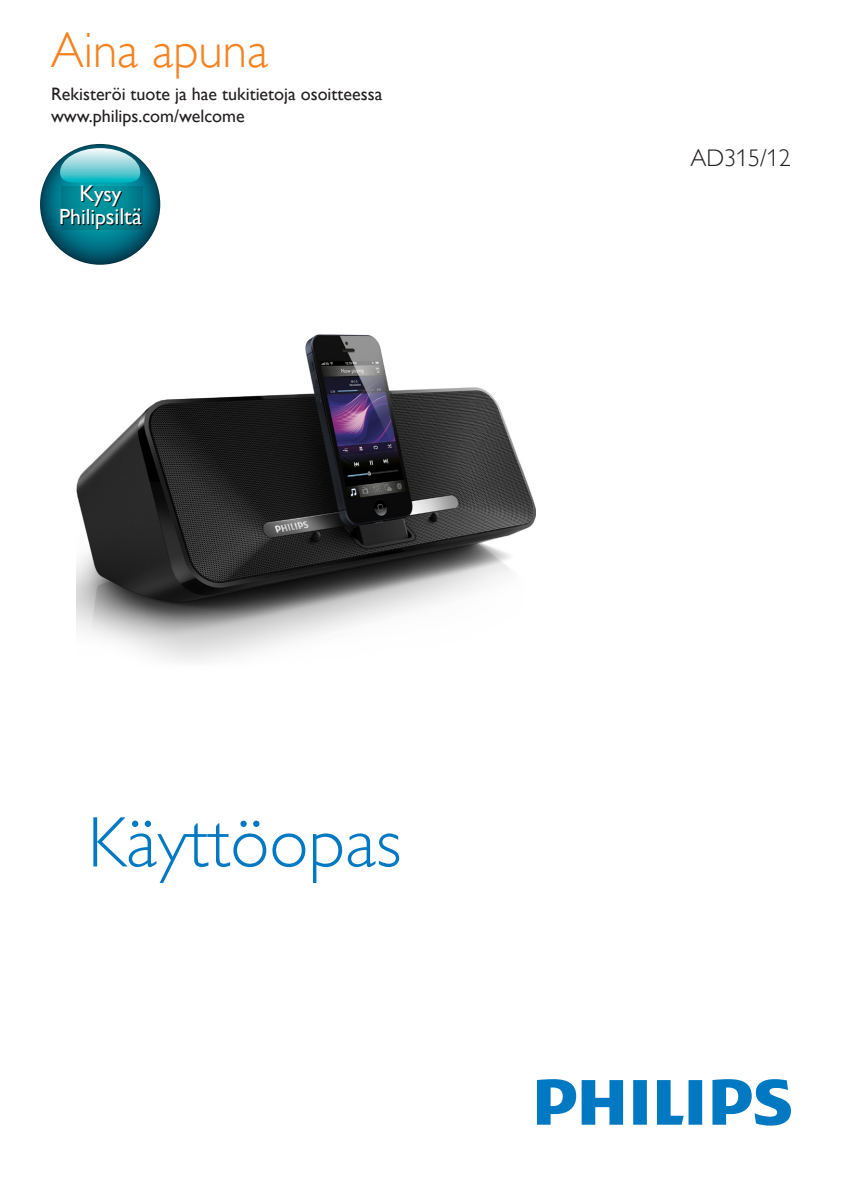
<style>
.page{position:relative;width:842px;height:1191px;background:#fff}
.page>*{position:absolute;margin:0;border:0;box-sizing:border-box;transform-origin:0 0}
.t1{font:72px "Gill Sans Alt One WGL Light";color:#0079c2}
.t2{font:49.6px "Gill Sans Alt One WGL Light";color:#f58220}
.t3{font:24px "Gill Sans Alt One WGL Light";color:#231f20}
.t4{font:22px/22.8px "Gill Sans Alt One WGL";letter-spacing:-.005em;color:#fff;text-align:center}
.t5{font:18px/22px "Gill Sans Alt One WGL";color:#231f20}
.s1{font-size:22.8px}
</style>
<div class="page">
<svg style="left:537px;top:1079px;width:254px;height:46px"></svg>
<img style="left:77px;top:334px;width:458px;height:328px">
<img style="left:40px;top:144px;width:120px;height:121px">
<svg style="left:60px;top:148px;width:80px;height:38px;background:#6ac3cb"></svg>
<svg style="left:61px;top:186px;width:81px;height:44px;background:#006f7a"></svg>
<h2 class="t2" style="left:51px;top:18px;width:219px">Aina apuna</h2>
<p class="t5" style="left:51px;top:83px;width:333px">Rekisteröi tuote ja hae tukitietoja osoitteessa www.philips.com/welcome</p>
<p class="t4" style="left:59px;top:182px;width:84px"><span class="s1">K</span>ysy<br>Philip<span class="s1">siltä</span></p>
<h1 class="t1" style="left:88px;top:795px;width:315px">Käyttöopas</h1>
<h3 class="t3" style="left:690px;top:142px;width:102px">AD315/12</h3>
</div>
